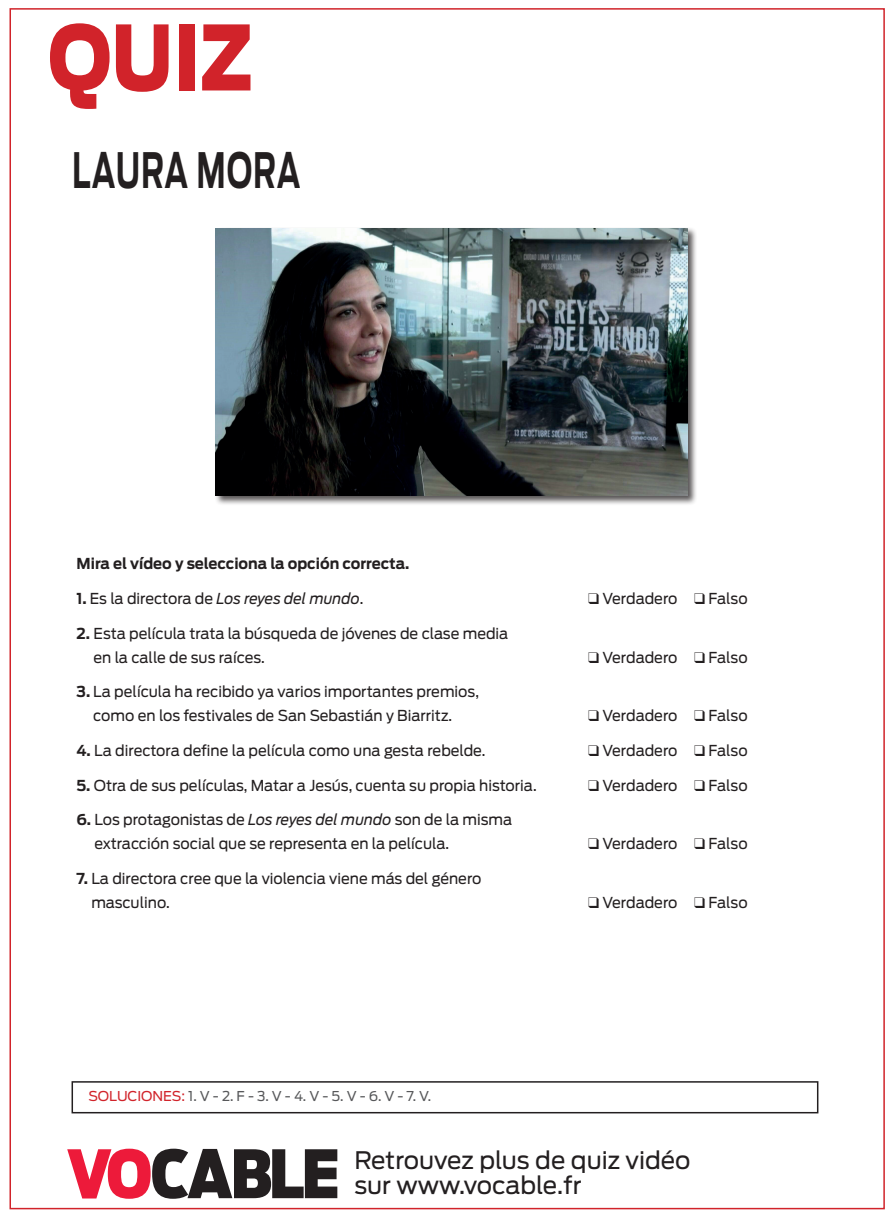
<style>
.page{position:relative;width:893px;height:1221px;background:#fff}
.page>*{position:absolute;margin:0;border:0;box-sizing:border-box;transform-origin:0 0}
.t1{font:900 89.1px "Antenna";color:#d1232a;scale:.83 1}
.t2{font:700 48.45px "Antenna";letter-spacing:.03em;color:#231f20;scale:.62 1}
.t3{font:24px/25.5px "Antenna";color:#231f20}
.t4{font:15px/24px "Antenna";color:#231f20}
.t5{font:700 15px "Antenna";color:#231f20}
.t6{font:13.5px "Antenna";color:#57585a}
.s1{font-weight:700}
.s2{font-style:italic}
.s3{color:#d1232a}
</style>
<div class="page">
<svg style="left:67px;top:1148px;width:270px;height:50px"></svg>
<div style="left:72px;top:1081px;width:746px;height:32px;border:2px solid #231f20"></div>
<div style="left:214px;top:227px;width:483px;height:278px;background:#231f20;opacity:.75"></div>
<img style="left:216px;top:228px;width:472px;height:267px">
<h1 class="t1" style="left:48px;top:5px;width:248px">QUIZ</h1>
<h2 class="t2" style="left:72px;top:141px;width:369px">LAURA MORA</h2>
<p class="t5" style="left:77px;top:555px;width:334px">Mira el vídeo y selecciona la opción correcta.</p>
<p class="t4" style="left:77px;top:586px;width:288px"><span class="s1">1.</span> Es la directora de <span class="s2">Los reyes del mundo</span>.</p>
<p class="t4" style="left:588px;top:586px;width:161px">❑ Verdadero ❑ Falso</p>
<p class="t4" style="left:94px;top:621px;width:416px;text-indent:-17px"><span class="s1">2.</span> Esta película trata la búsqueda de jóvenes de clase media en la calle de sus raíces.</p>
<p class="t4" style="left:588px;top:645px;width:161px">❑ Verdadero ❑ Falso</p>
<p class="t4" style="left:93px;top:680px;width:387px;text-indent:-17px"><span class="s1">3.</span> La película ha recibido ya varios importantes premios, como en los festivales de San Sebastián y Biarritz.</p>
<p class="t4" style="left:588px;top:703px;width:161px">❑ Verdadero ❑ Falso</p>
<p class="t4" style="left:77px;top:738px;width:410px"><span class="s1">4.</span> La directora define la película como una gesta rebelde.</p>
<p class="t4" style="left:588px;top:738px;width:161px">❑ Verdadero ❑ Falso</p>
<p class="t4" style="left:77px;top:773px;width:462px"><span class="s1">5.</span> Otra de sus películas, Matar a Jesús, cuenta su propia historia.</p>
<p class="t4" style="left:588px;top:773px;width:161px">❑ Verdadero ❑ Falso</p>
<p class="t4" style="left:94px;top:807px;width:419px;text-indent:-18px"><span class="s1">6.</span> Los protagonistas de <span class="s2">Los reyes del mundo</span> son de la misma extracción social que se representa en la película.</p>
<p class="t4" style="left:588px;top:831px;width:161px">❑ Verdadero ❑ Falso</p>
<p class="t4" style="left:91px;top:866px;width:392px;text-indent:-15px"><span class="s1">7.</span> La directora cree que la violencia viene más del género masculino.</p>
<p class="t6" style="left:89px;top:1087px;width:344px"><span class="s3">SOLUCIONES:</span> 1. V - 2. F - 3. V - 4. V - 5. V - 6. V - 7. V.</p>
<p class="t4" style="left:588px;top:890px;width:161px">❑ Verdadero ❑ Falso</p>
<h3 class="t3" style="left:354px;top:1147px;width:338px">Retrouvez plus de quiz vidéo sur www.vocable.fr</h3>
</div>
